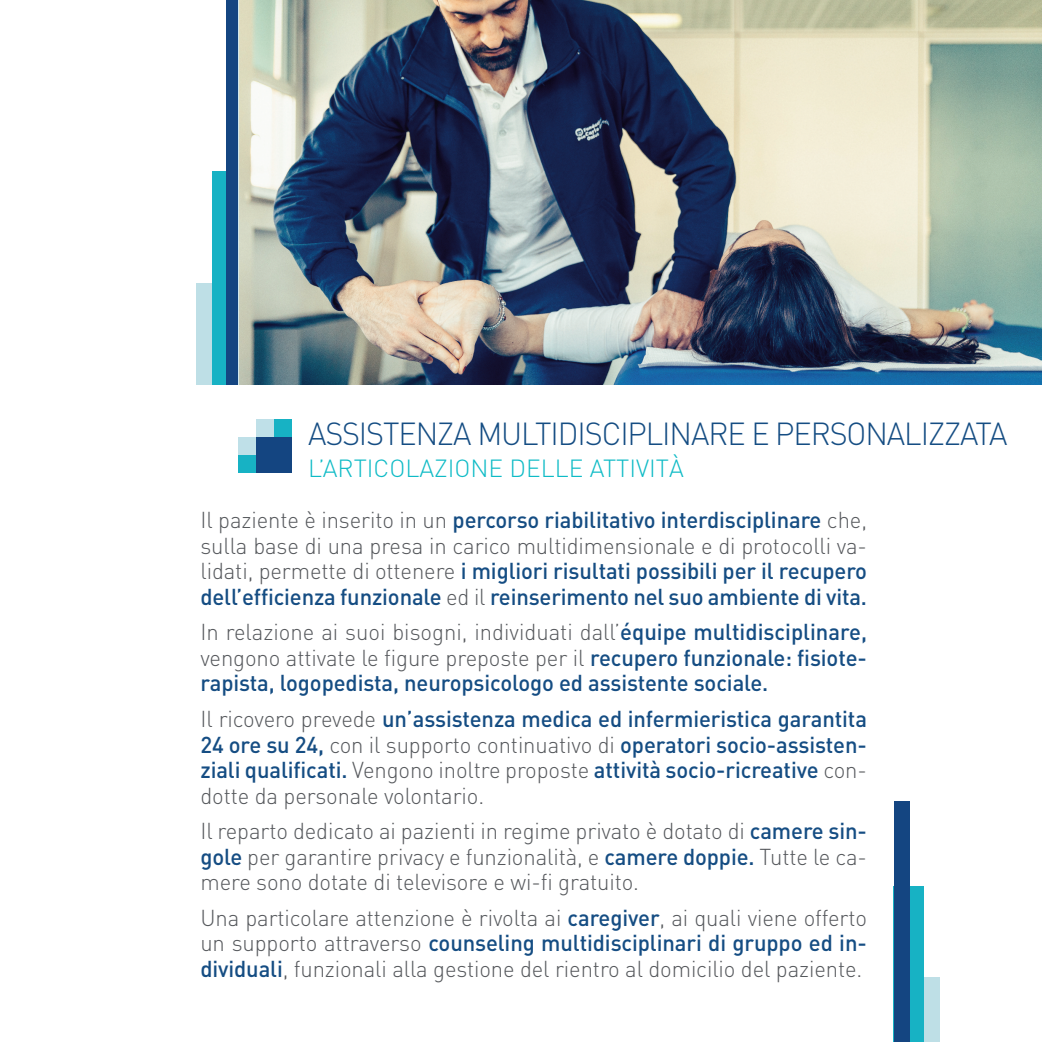
<style>
.page{position:relative;width:1042px;height:1042px;background:#fff}
.page>*{position:absolute;margin:0;border:0;box-sizing:border-box;transform-origin:0 0}
.t1{font:300 31.5px "DIN Pro";letter-spacing:-.035em;color:#154d83}
.t2{font:300 24.5px "DIN Pro";color:#0fbbc6}
.t3{font:500 22.75px/25.6px "DIN Pro";letter-spacing:-.005em;color:#154d83;text-align:justify}
.t4{font:300 22.75px/25.6px "DIN Pro";letter-spacing:-.005em;color:#55585c;text-align:justify}
.s1{font-weight:300;color:#55585c}
.s2{font-weight:500;color:#154d83}
</style>
<div class="page">
<div style="left:895px;top:977px;width:44px;height:65px;background:#bedfe6"></div>
<div style="left:893px;top:886px;width:31px;height:156px;background:#17b2c4"></div>
<div style="left:894px;top:801px;width:15px;height:241px;background:#144581"></div>
<div style="left:256px;top:437px;width:36px;height:36px;background:#144581"></div>
<div style="left:274px;top:419px;width:18px;height:18px;background:#17b2c4"></div>
<div style="left:238px;top:455px;width:18px;height:18px;background:#17b2c4"></div>
<div style="left:238px;top:437px;width:18px;height:18px;background:#bfe0e8"></div>
<div style="left:256px;top:419px;width:18px;height:18px;background:#bfe0e8"></div>
<div style="left:197px;top:283px;width:44px;height:102px;background:#bedfe6"></div>
<div style="left:212px;top:171px;width:30px;height:214px;background:#17b2c4"></div>
<div style="left:227px;top:0;width:15px;height:385px;background:#144581"></div>
<img style="left:239px;top:0;width:803px;height:385px">
<h1 class="t1" style="left:308px;top:422px;width:701px">ASSISTENZA MULTIDISCIPLINARE E PERSONALIZZATA</h1>
<p class="t2" style="left:308px;top:460px;width:377px">L’ARTICOLAZIONE DELLE ATTIVITÀ</p>
<p class="t3" style="left:200px;top:509px;width:668px"><span class="s1">Il paziente è inserito in un</span> percorso riabilitativo interdisciplinare <span class="s1">che, sulla base di una presa in carico multidimensionale e di protocolli va&shy;lidati, permette di ottenere</span> i migliori risultati possibili per il recupero dell’efficienza funzionale <span class="s1">ed il</span> reinserimento nel suo ambiente di vita.</p>
<p class="t3" style="left:200px;top:622px;width:668px"><span class="s1">In relazione ai suoi bisogni, individuati dall’</span>équipe multidisciplinare, <span class="s1">vengono attivate le figure preposte per il</span> recupero funzionale: fisiote&shy;rapista, logopedista, neuropsicologo ed assistente sociale.</p>
<p class="t3" style="left:200px;top:708px;width:668px"><span class="s1">Il ricovero prevede</span> un’assistenza medica ed infermieristica garantita 24 ore su 24, <span class="s1">con il supporto continuativo di</span> operatori socio-assisten&shy;ziali qualificati. <span class="s1">Vengono inoltre proposte</span> attività socio-ricreative <span class="s1">con&shy;dotte da personale volontario.</span></p>
<p class="t4" style="left:200px;top:821px;width:668px">Il reparto dedicato ai pazienti in regime privato è dotato di <span class="s2">camere sin&shy;gole</span> per garantire privacy e funzionalità, e <span class="s2">camere doppie.</span> Tutte le ca&shy;mere sono dotate di televisore e wi-fi gratuito.</p>
<p class="t4" style="left:200px;top:907px;width:668px">Una particolare attenzione è rivolta ai <span class="s2">caregiver</span>, ai quali viene offerto un supporto attraverso <span class="s2">counseling multidisciplinari di gruppo ed in&shy;dividuali</span>, funzionali alla gestione del rientro al domicilio del paziente.</p>
</div>
